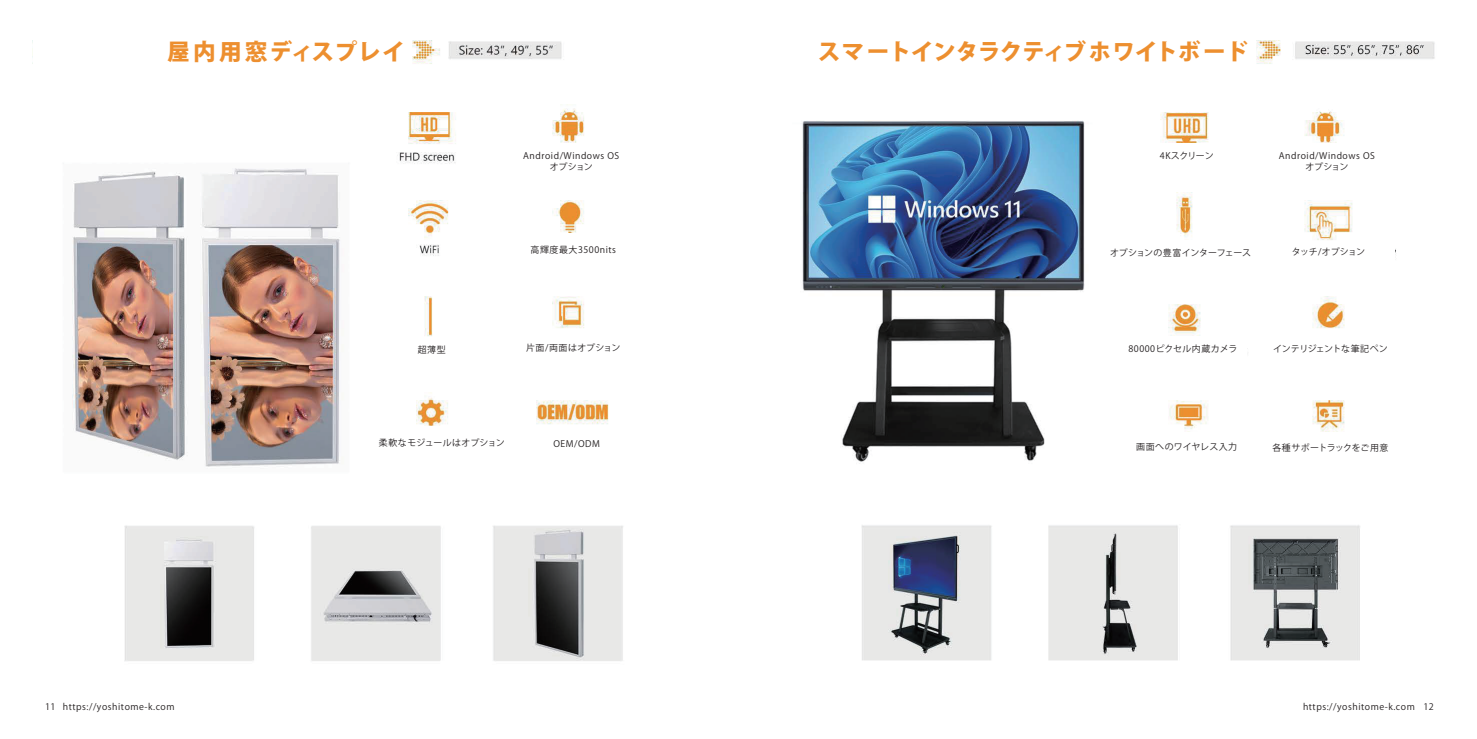
<style>
.page{position:relative;width:1477px;height:739px;background:#fff}
.page>*{position:absolute;margin:0;border:0;box-sizing:border-box;transform-origin:0 0}
.t1{font:800 22.7px "Koz Go Pr 6 N";color:#ed8f2f}
.t2{font:800 22.7px "Koz Go Pr 6 N";letter-spacing:.07em;color:#ed8f2f}
.t3{font:9px "Koz Go Pr 6 N";letter-spacing:.06em;color:#231f20}
.t4{font:8.95px/10.8px "Koz Go Pr 6 N Medium 90 ms RKSJ H";letter-spacing:.05em;color:#231f20;text-align:center}
.t5{font:8.95px "Koz Go Pr 6 N Medium 90 ms RKSJ H";letter-spacing:.03em;color:#231f20}
.t6{font:8.95px "Koz Go Pr 6 N Medium 90 ms RKSJ H";letter-spacing:-.02em;color:#231f20}
.t7{font:8.95px "Koz Go Pr 6 N Medium 90 ms RKSJ H";letter-spacing:-.025em;color:#231f20}
.t8{font:8.95px "Koz Go Pr 6 N Medium 90 ms RKSJ H";letter-spacing:.015em;color:#231f20}
.t9{font:8.95px "Koz Go Pr 6 N Medium 90 ms RKSJ H";letter-spacing:-.055em;color:#231f20}
.t10{font:8.95px "Koz Go Pr 6 N Medium 90 ms RKSJ H";letter-spacing:-.015em;color:#231f20}
</style>
<div class="page">
<img style="left:32px;top:40px;width:1403px;height:621px">
<div style="left:33px;top:35px;width:379px;height:32px;background:#fff"></div>
<div style="left:877px;top:35px;width:378px;height:32px;background:#fff"></div>
<div style="left:513px;top:143px;width:128px;height:39px;background:#fff"></div>
<div style="left:369px;top:342px;width:128px;height:39px;background:#fff"></div>
<div style="left:375px;top:427px;width:129px;height:39px;background:#fff"></div>
<div style="left:499px;top:233px;width:155px;height:39px;background:#fff"></div>
<div style="left:506px;top:331px;width:130px;height:39px;background:#fff"></div>
<div style="left:1268px;top:143px;width:129px;height:39px;background:#fff"></div>
<div style="left:1128px;top:143px;width:129px;height:39px;background:#fff"></div>
<div style="left:1122px;top:240px;width:129px;height:39px;background:#fff"></div>
<div style="left:1118px;top:336px;width:128px;height:39px;background:#fff"></div>
<div style="left:1266px;top:334px;width:128px;height:39px;background:#fff"></div>
<div style="left:1122px;top:432px;width:129px;height:39px;background:#fff"></div>
<div style="left:1266px;top:433px;width:128px;height:39px;background:#fff"></div>
<div style="left:1266px;top:243px;width:128px;height:39px;background:#fff"></div>
<div style="left:525px;top:431px;width:128px;height:39px;background:#fff"></div>
<h1 class="t2" style="left:167px;top:39px;width:239px">屋内用窓ディスプレイ</h1>
<h1 class="t1" style="left:817px;top:39px;width:432px">スマートインタラクティブホワイトボード</h1>
<p class="t4" style="left:523px;top:151px;width:98px">Android/Windows OSオプション</p>
<p class="t4" style="left:530px;top:244px;width:87px">高輝度最大3500nits</p>
<p class="t10" style="left:1159px;top:151px;width:56px">4Kスクリーン</p>
<p class="t4" style="left:1278px;top:151px;width:98px">Android/Windows OSオプション</p>
<p class="t6" style="left:1110px;top:248px;width:143px">オプションの豊富インターフェース</p>
<p class="t9" style="left:1291px;top:247px;width:75px">タッチ/オプション</p>
<p class="t4" style="left:418px;top:344px;width:29px">超薄型</p>
<p class="t4" style="left:526px;top:342px;width:96px">片面/両面はオプション</p>
<p class="t5" style="left:379px;top:438px;width:127px">柔軟なモジュールはオプション</p>
<p class="t4" style="left:553px;top:438px;width:48px">OEM/ODM</p>
<p class="t4" style="left:1128px;top:344px;width:110px">80000ピクセル内蔵カメラ</p>
<p class="t7" style="left:1273px;top:343px;width:116px">インテリジェントな筆記ペン</p>
<p class="t5" style="left:1136px;top:441px;width:102px">画面へのワイヤレス入力</p>
<p class="t8" style="left:1272px;top:442px;width:118px">各種サポートラックをご用意</p>
<p class="t3" style="left:45px;top:701px;width:131px">11 https://yoshitome-k.com</p>
<p class="t3" style="left:1303px;top:701px;width:132px">https://yoshitome-k.com 12</p>
</div>
